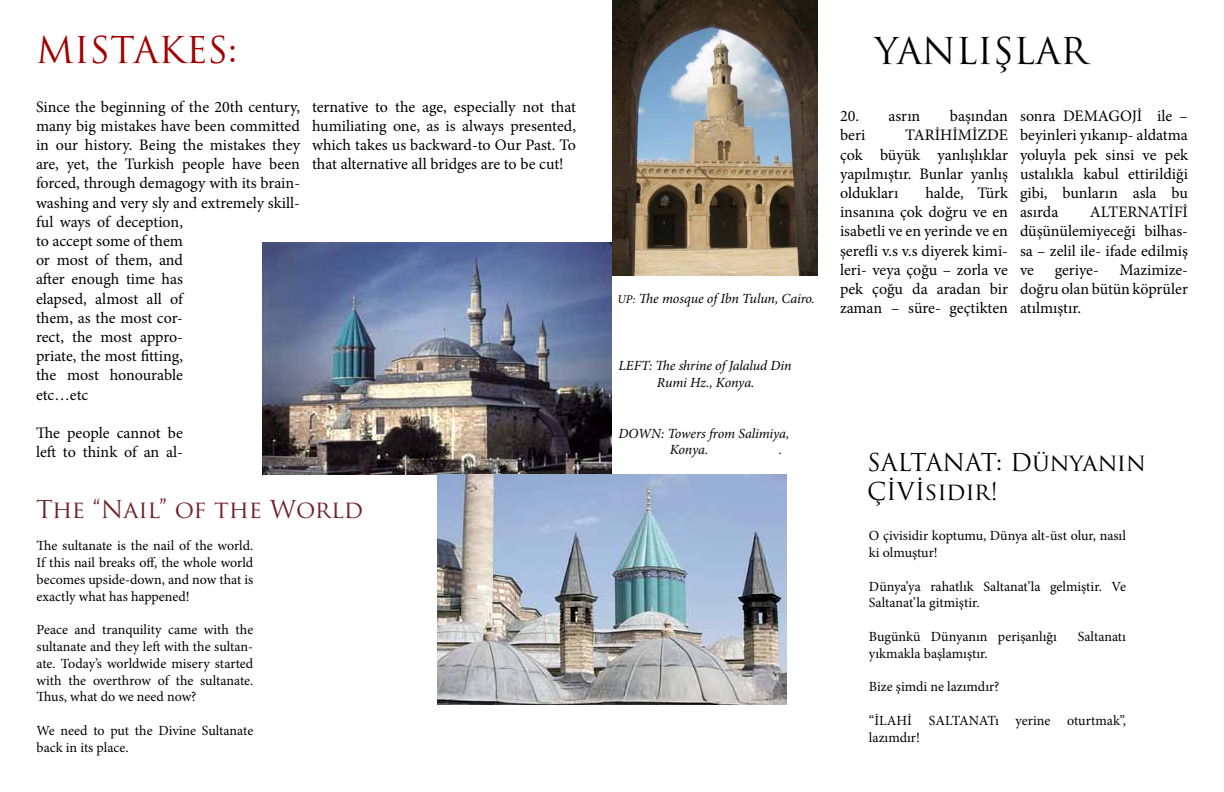
<style>
.page{position:relative;width:1224px;height:792px;background:#fff}
.page>*{position:absolute;margin:0;border:0;box-sizing:border-box;transform-origin:0 0}
.t1{font:36px "Trajan Pro";color:#a10000}
.t2{font:36px "Trajan Pro";color:#000}
.t3{font:24px/28.8px "Trajan Pro";color:#000}
.t4{font:24px "Trajan Pro";letter-spacing:-.01em;color:#71232a}
.t5{font:16px/19.2px "Minion Pro";color:#000;text-align:justify}
.t6{font:14px/16.8px "Minion Pro";color:#000}
.t7{font:italic 14px/16.8px "Minion Pro";letter-spacing:-.01em;color:#000;text-align:center}
.s1{font-size:12px}
</style>
<div class="page">
<img style="left:262px;top:242px;width:350px;height:233px">
<img style="left:437px;top:474px;width:350px;height:231px">
<img style="left:612px;top:0;width:205px;height:276px">
<h1 class="t1" style="left:36px;top:27px;width:203px">MISTAKES:</h1>
<h1 class="t2" style="left:875px;top:28px;width:214px">YANLIŞLAR</h1>
<p class="t5" style="left:36px;top:97px;width:266px;text-align:left">Since the beginning of the 20th century, many big mistakes have been committed in our history. Being the mistakes they are, yet, the Turkish people have been forced, through demagogy with its brain&shy;washing and very sly and extremely skill&shy;ful ways of deception,<br>to accept some of them<br>or most of them, and<br>after enough time has<br>elapsed, almost all of<br>them, as the most cor-<br>rect, the most appro-<br>priate, the most fitting,<br>the most honourable<br>etc…etc</p>
<p class="t5" style="left:36px;top:423px;width:149px">The people cannot be left to think of an al-</p>
<p class="t5" style="left:312px;top:97px;width:266px">ternative to the age, especially not that humiliating one, as is always presented, which takes us backward-to Our Past. To that alternative all bridges are to be cut!</p>
<p class="t5" style="left:840px;top:106px;width:82px">20. asrın</p>
<p class="t5" style="left:950px;top:106px;width:60px">başından</p>
<p class="t5" style="left:1020px;top:106px;width:170px">sonra DEMAGOJİ ile – beyinleri yıkanıp- aldatma yoluyla pek sinsi ve pek ustalıkla kabul ettirildiği gibi, bunların asla bu asırda</p>
<p class="t5" style="left:840px;top:126px;width:170px;text-indent:65px">TARİHİMİZDE çok büyük yanlışlıklar yapılmıştır. Bunlar yanlış oldukları</p>
<p class="t5" style="left:840px;top:126px;width:27px">beri</p>
<p class="t5" style="left:840px;top:183px;width:170px;text-indent:85px">halde, Türk insanına çok doğru ve en isabetli ve en yerinde ve en şerefli v.s v.s diyerek kimi&shy;leri- veya çoğu – zorla ve pek çoğu da aradan bir zaman – süre- geçtikten</p>
<p class="t5" style="left:1020px;top:202px;width:169px;text-indent:70px">ALTERNATİFİ düşünülemiyeceği bilhas&shy;sa – zelil ile- ifade edilmiş ve</p>
<p class="t5" style="left:1020px;top:260px;width:170px;text-indent:99px">Mazimize&shy;doğru olan bütün köprüler atılmıştır.</p>
<p class="t5" style="left:1055px;top:260px;width:46px">geriye-</p>
<p class="t7" style="left:617px;top:290px;width:199px"><span class="s1">UP:</span> The mosque of Ibn Tulun, Cairo.</p>
<p class="t7" style="left:618px;top:357px;width:175px">LEFT: The shrine of Jalalud Din<br>Rumi Hz., Konya.</p>
<p class="t7" style="left:670px;top:425px;width:121px;text-align:left;text-indent:-51px">DOWN: Towers from Salimiya,<br>Konya.</p>
<h2 class="t3" style="left:867px;top:448px;width:280px">SALTANAT: Dünyanın<br>ÇİVİsidir!</h2>
<p class="t7" style="left:779px;top:441px;width:5px">.</p>
<h2 class="t4" style="left:36px;top:494px;width:329px">The “Nail” of the World</h2>
<p class="t6" style="left:37px;top:537px;width:218px;text-align:justify">The sultanate is the nail of the world.<br>If this nail breaks off, the whole world becomes upside-down, and now that is exactly what has happened!</p>
<p class="t6" style="left:37px;top:621px;width:218px;text-align:justify">Peace and tranquility came with the sultanate and they left with the sultan&shy;ate. Today’s worldwide misery started with the overthrow of the sultanate.<br>Thus, what do we need now?</p>
<p class="t6" style="left:37px;top:722px;width:218px">We need to put the Divine Sultanate back in its place.</p>
<p class="t6" style="left:869px;top:527px;width:259px">O çivisidir koptumu, Dünya alt-üst olur, nasıl ki olmuştur!</p>
<p class="t6" style="left:869px;top:578px;width:258px">Dünya’ya rahatlık Saltanat’la gelmiştir. Ve<br>Saltanat’la gitmiştir.</p>
<p class="t6" style="left:869px;top:628px;width:189px">Bugünkü Dünyanın perişanlığı</p>
<p class="t6" style="left:1078px;top:628px;width:50px">Saltanatı</p>
<p class="t6" style="left:869px;top:645px;width:120px">yıkmakla başlamıştır.</p>
<p class="t6" style="left:869px;top:679px;width:132px">Bize şimdi ne lazımdır?</p>
<p class="t6" style="left:869px;top:712px;width:259px">“İLAHİ SALTANATı yerine oturtmak”, lazımdır!</p>
</div>
